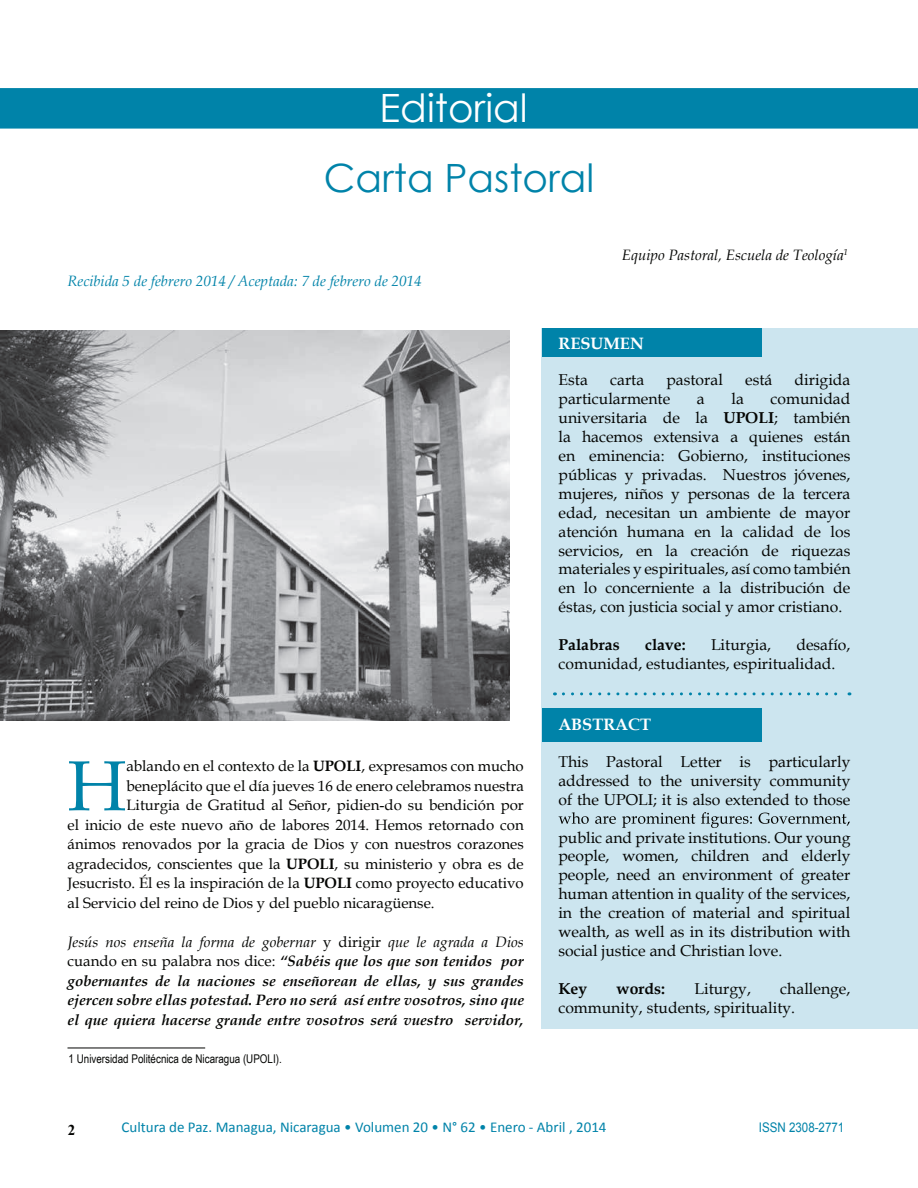
<style>
.page{position:relative;width:918px;height:1188px;background:#fff}
.page>*{position:absolute;margin:0;border:0;box-sizing:border-box;transform-origin:0 0}
.t1{font:70.8px "Book Antiqua";color:#0083a9}
.t2{font:39px "Century Gothic";color:#0083a9}
.t3{font:39px "Century Gothic";color:#fff}
.t4{font:700 16.5px "Book Antiqua";color:#fff}
.t5{font:15.75px/18.9px "Book Antiqua";color:#040503;text-align:justify}
.t6{font:700 15.75px "Book Antiqua";color:#040503}
.t7{font:15px "Book Antiqua";color:#040503}
.t8{font:italic 700 15px/19.5px "Book Antiqua";color:#040503;text-align:justify}
.t9{font:15px "Calibri";color:#0083a9}
.t10{font:italic 15px "Book Antiqua";color:#0083a9}
.t11{font:italic 15px "Book Antiqua";color:#040503}
.t12{font:700 15px "Times New Roman";color:#040503}
.t13{font:13.2px "Arial";color:#0083a9;scale:.87 1}
.t14{font:12px "Arial Narrow";color:#040503}
.s1{font-weight:700}
.s2{font-weight:400}
.s3{font-weight:400;font-style:normal}
</style>
<div class="page">
<div style="left:0;top:88px;width:918px;height:41px;background:#0083a9"></div>
<div style="left:542px;top:328px;width:376px;height:701px;background:#cce5ef"></div>
<div style="left:542px;top:328px;width:220px;height:29px;background:#0083a9"></div>
<div style="left:542px;top:708px;width:220px;height:34px;background:#0083a9"></div>
<svg style="left:559px;top:812px;width:291px;height:16px"></svg>
<svg style="left:563px;top:692px;width:287px;height:3px"></svg>
<img style="left:0;top:330px;width:510px;height:391px">
<hr style="left:68px;top:1048px;width:137px;height:1px;background:#040503">
<h2 class="t3" style="left:379px;top:80px;width:150px">Editorial</h2>
<h2 class="t2" style="left:324px;top:151px;width:272px">Carta Pastoral</h2>
<p class="t10" style="left:68px;top:271px;width:356px">Recibida 5 de febrero 2014 / Aceptada: 7 de febrero de 2014</p>
<p class="t11" style="left:622px;top:244px;width:228px">Equipo Pastoral, Escuela de Teología<sup>1</sup></p>
<h1 class="t1" style="left:68px;top:737px;width:60px">H</h1>
<p class="t7" style="left:126px;top:756px;width:399px">ablando en el contexto de la <span class="s1">UPOLI</span>, expresamos con mucho</p>
<p class="t7" style="left:126px;top:775px;width:399px">beneplácito que el día jueves 16 de enero celebramos nuestra</p>
<p class="t7" style="left:126px;top:795px;width:399px">Liturgia de Gratitud al Señor, pidien-do su bendición por</p>
<p class="t7" style="left:68px;top:814px;width:458px">el inicio de este nuevo año de labores 2014. Hemos retornado con</p>
<p class="t7" style="left:68px;top:834px;width:458px">ánimos renovados por la gracia de Dios y con nuestros corazones</p>
<p class="t7" style="left:68px;top:853px;width:458px">agradecidos, conscientes que la <span class="s1">UPOLI</span>, su ministerio y obra es de</p>
<p class="t7" style="left:68px;top:873px;width:458px">Jesucristo. Él es la inspiración de la <span class="s1">UPOLI</span> como proyecto educativo</p>
<p class="t7" style="left:68px;top:892px;width:369px">al Servicio del reino de Dios y del pueblo nicaragüense.</p>
<p class="t8" style="left:68px;top:932px;width:458px"><span class="s2">Jesús nos enseña la forma de gobernar</span> <span class="s3">y dirigir</span> <span class="s2">que le agrada a Dios </span><span class="s3">cuando en su palabra nos dice:</span> “Sabéis que los que son tenidos por gobernantes de la naciones se enseñorean de ellas, y sus grandes ejercen sobre ellas potestad. Pero no será así entre vosotros, sino que el que quiera hacerse grande entre vosotros será vuestro servidor,</p>
<p class="t14" style="left:69px;top:1050px;width:215px">1 Universidad Politécnica de Nicaragua (UPOLI).</p>
<p class="t4" style="left:559px;top:332px;width:87px">RESUMEN</p>
<p class="t5" style="left:559px;top:370px;width:31px">Esta</p>
<p class="t5" style="left:610px;top:370px;width:36px">carta</p>
<p class="t5" style="left:666px;top:370px;width:58px">pastoral</p>
<p class="t5" style="left:745px;top:370px;width:29px">está</p>
<p class="t5" style="left:795px;top:370px;width:57px">dirigida</p>
<p class="t5" style="left:559px;top:389px;width:113px">particularmente</p>
<p class="t5" style="left:697px;top:389px;width:9px">a</p>
<p class="t5" style="left:731px;top:389px;width:14px">la</p>
<p class="t5" style="left:559px;top:389px;width:294px;text-indent:212px">comunidad universitaria de la <span class="s1">UPOLI</span>; también la hacemos extensiva a quienes están en eminencia: Gobierno, instituciones públicas y privadas. Nuestros jóvenes, mujeres, niños y personas de la tercera edad, necesitan un ambiente de mayor atención humana en la calidad de los servicios, en la creación de riquezas materiales y espirituales, así como también en lo concerniente a la distribución de éstas, con justicia social y amor cristiano.</p>
<p class="t6" style="left:559px;top:634px;width:63px">Palabras</p>
<p class="t6" style="left:645px;top:634px;width:42px">clave:</p>
<p class="t5" style="left:711px;top:635px;width:62px">Liturgia,</p>
<p class="t5" style="left:559px;top:635px;width:293px;text-indent:238px">desafío, comunidad, estudiantes, espiritualidad.</p>
<p class="t4" style="left:558px;top:713px;width:94px">ABSTRACT</p>
<p class="t5" style="left:558px;top:752px;width:294px">This Pastoral Letter is particularly addressed to the university community of the UPOLI; it is also extended to those</p>
<p class="t5" style="left:558px;top:827px;width:294px">public and private institutions. Our young people, women, children and elderly people, need an environment of greater human attention in quality of the services, in the creation of material and spiritual wealth, as well as in its distribution with social justice and Christian love.</p>
<p class="t6" style="left:558px;top:978px;width:30px">Key</p>
<p class="t6" style="left:617px;top:978px;width:50px">words:</p>
<p class="t5" style="left:694px;top:979px;width:58px">Liturgy,</p>
<p class="t5" style="left:558px;top:979px;width:294px;text-indent:222px">challenge, community, students, spirituality.</p>
<p class="t12" style="left:68px;top:1120px;width:9px">2</p>
<p class="t9" style="left:122px;top:1118px;width:487px">Cultura de Paz. Managua, Nicaragua • Volumen 20 • N° 62 • Enero - Abril , 2014</p>
<p class="t13" style="left:759px;top:1119px;width:100px">ISSN 2308-2771</p>
</div>
